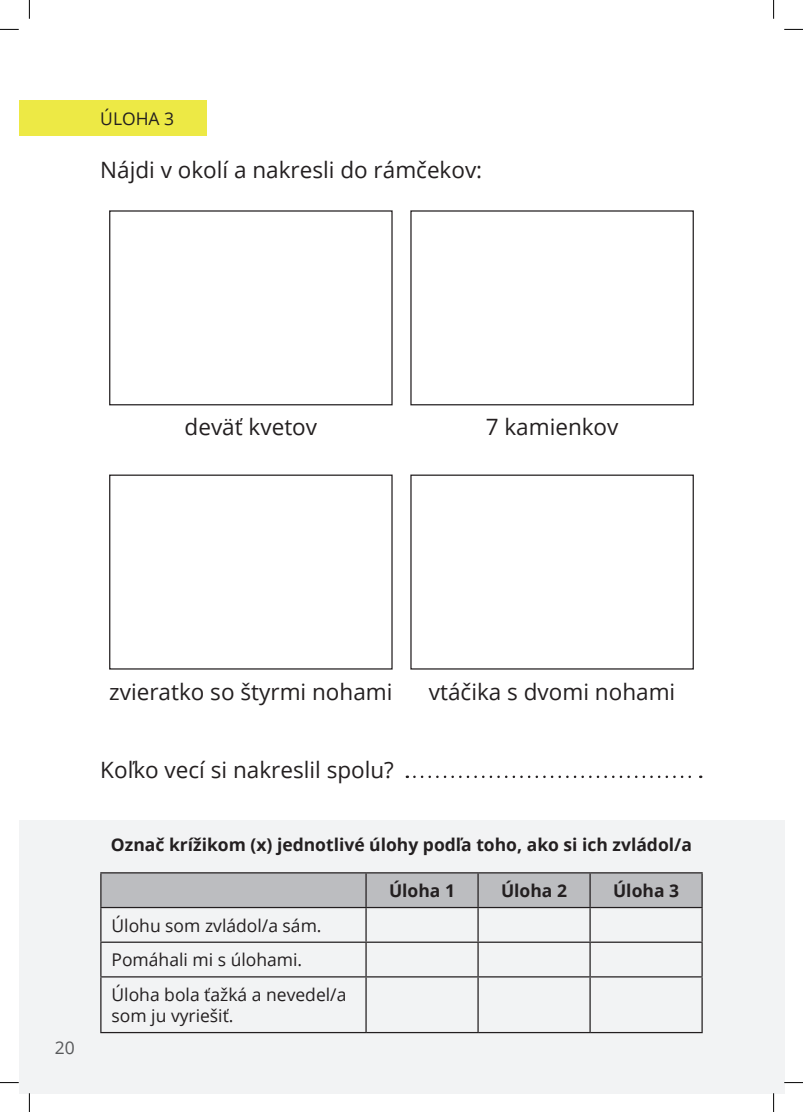
<style>
.page{position:relative;width:803px;height:1112px;background:#fff}
.page>*{position:absolute;margin:0;border:0;box-sizing:border-box;transform-origin:0 0}
.t1{font:22.5px "Open Sans";color:#231f20}
.t2{font:17.5px/34.6px "Open Sans";color:#231f20}
.t3{font:700 17.5px "Open Sans";color:#231f20}
.t4{font:17.5px "Open Sans";color:#57585a}
</style>
<div class="page">
<svg style="left:414px;top:775px;width:287px;height:2px"></svg>
<div style="left:19px;top:819px;width:765px;height:273px;background:#f2f3f4"></div>
<div style="left:19px;top:100px;width:188px;height:36px;background:#ede945"></div>
<div style="left:109px;top:210px;width:284px;height:195px;border:1px solid #231f20"></div>
<div style="left:410px;top:210px;width:284px;height:195px;border:1px solid #231f20"></div>
<div style="left:109px;top:474px;width:284px;height:195px;border:1px solid #231f20"></div>
<div style="left:410px;top:474px;width:284px;height:195px;border:1px solid #231f20"></div>
<div style="left:101px;top:873px;width:600px;height:33px;background:#bcbdc0"></div>
<hr style="left:100px;top:872px;width:266px;height:1px;background:#231f20">
<hr style="left:100px;top:873px;width:1px;height:33px;background:#231f20">
<hr style="left:366px;top:872px;width:112px;height:1px;background:#231f20">
<hr style="left:365px;top:873px;width:2px;height:33px;background:#231f20">
<hr style="left:478px;top:872px;width:112px;height:1px;background:#231f20">
<hr style="left:477px;top:873px;width:2px;height:33px;background:#231f20">
<hr style="left:590px;top:872px;width:113px;height:1px;background:#231f20">
<hr style="left:589px;top:873px;width:2px;height:33px;background:#231f20">
<hr style="left:701px;top:873px;width:2px;height:33px;background:#231f20">
<hr style="left:100px;top:906px;width:266px;height:1px;background:#231f20">
<hr style="left:100px;top:907px;width:1px;height:34px;background:#231f20">
<hr style="left:366px;top:906px;width:112px;height:1px;background:#231f20">
<hr style="left:365px;top:907px;width:2px;height:34px;background:#231f20">
<hr style="left:478px;top:906px;width:112px;height:1px;background:#231f20">
<hr style="left:477px;top:907px;width:2px;height:34px;background:#231f20">
<hr style="left:590px;top:906px;width:113px;height:1px;background:#231f20">
<hr style="left:589px;top:907px;width:2px;height:34px;background:#231f20">
<hr style="left:701px;top:907px;width:2px;height:34px;background:#231f20">
<hr style="left:100px;top:941px;width:266px;height:1px;background:#231f20">
<hr style="left:100px;top:942px;width:1px;height:33px;background:#231f20">
<hr style="left:366px;top:941px;width:112px;height:1px;background:#231f20">
<hr style="left:365px;top:942px;width:2px;height:33px;background:#231f20">
<hr style="left:478px;top:941px;width:112px;height:1px;background:#231f20">
<hr style="left:477px;top:942px;width:2px;height:33px;background:#231f20">
<hr style="left:590px;top:941px;width:113px;height:1px;background:#231f20">
<hr style="left:589px;top:942px;width:2px;height:33px;background:#231f20">
<hr style="left:701px;top:942px;width:2px;height:33px;background:#231f20">
<hr style="left:100px;top:975px;width:266px;height:2px;background:#231f20">
<hr style="left:100px;top:977px;width:1px;height:54px;background:#231f20">
<hr style="left:366px;top:975px;width:112px;height:2px;background:#231f20">
<hr style="left:365px;top:977px;width:2px;height:54px;background:#231f20">
<hr style="left:478px;top:975px;width:112px;height:2px;background:#231f20">
<hr style="left:477px;top:977px;width:2px;height:54px;background:#231f20">
<hr style="left:590px;top:975px;width:113px;height:2px;background:#231f20">
<hr style="left:589px;top:977px;width:2px;height:54px;background:#231f20">
<hr style="left:701px;top:977px;width:2px;height:54px;background:#231f20">
<hr style="left:100px;top:1031px;width:266px;height:1px;background:#231f20">
<hr style="left:366px;top:1031px;width:112px;height:1px;background:#231f20">
<hr style="left:478px;top:1031px;width:112px;height:1px;background:#231f20">
<hr style="left:590px;top:1031px;width:113px;height:1px;background:#231f20">
<svg style="left:0;top:29px;width:19px;height:1px"></svg>
<svg style="left:784px;top:29px;width:19px;height:1px"></svg>
<svg style="left:0;top:1082px;width:19px;height:1px"></svg>
<svg style="left:784px;top:1081px;width:19px;height:2px"></svg>
<svg style="left:29px;top:0;width:1px;height:19px"></svg>
<svg style="left:29px;top:1092px;width:1px;height:19px"></svg>
<svg style="left:773px;top:0;width:1px;height:19px"></svg>
<svg style="left:773px;top:1092px;width:1px;height:19px"></svg>
<p class="t2" style="left:100px;top:101px;width:76px">ÚLOHA 3</p>
<p class="t1" style="left:100px;top:154px;width:383px">Nájdi v okolí a nakresli do rámčekov:</p>
<p class="t1" style="left:185px;top:412px;width:134px">deväť kvetov</p>
<p class="t1" style="left:486px;top:412px;width:134px">7 kamienkov</p>
<p class="t4" style="left:55px;top:1034px;width:22px">20</p>
<p class="t1" style="left:109px;top:675px;width:285px">zvieratko so štyrmi nohami</p>
<p class="t1" style="left:429px;top:675px;width:248px">vtáčika s dvomi nohami</p>
<p class="t1" style="left:100px;top:754px;width:295px">Koľko vecí si nakreslil spolu?</p>
<p class="t3" style="left:111px;top:832px;width:582px">Označ krížikom (x) jednotlivé úlohy podľa toho, ako si ich zvládol/a</p>
<p class="t2" style="left:112px;top:907px;width:236px">Úlohu som zvládol/a sám.<br>Pomáhali mi s úlohami.<br>Úloha bola ťažká a nevedel/a</p>
<p class="t2" style="left:112px;top:997px;width:124px">som ju vyriešiť.</p>
<p class="t3" style="left:389px;top:877px;width:68px">Úloha 1</p>
<p class="t3" style="left:501px;top:877px;width:68px">Úloha 2</p>
<p class="t3" style="left:613px;top:877px;width:68px">Úloha 3</p>
</div>
